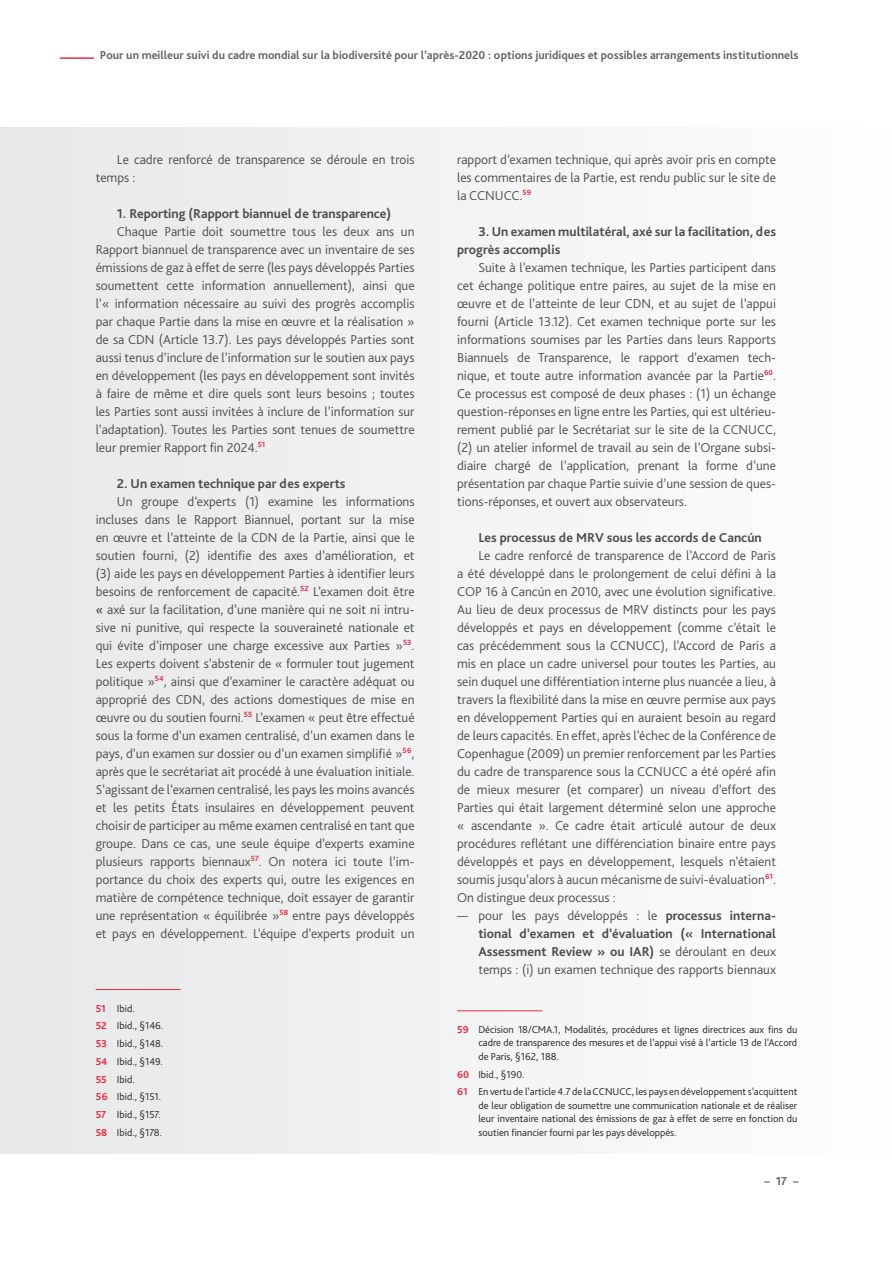
<style>
.page{position:relative;width:893px;height:1263px;background:#fff}
.page>*{position:absolute;margin:0;border:0;box-sizing:border-box;transform-origin:0 0}
.Encadré_texte{font:300 13.5px/18px "Bliss Pro";color:#4b4c4d;text-align:justify}
.InterEncadré{font:700 13.5px/18px "Bliss Pro";color:#4b4c4d}
.Encadré_texte-2{font:700 13.5px "Bliss Pro";color:#4b4c4d}
.t1{font:700 12px "Bliss Pro";color:#636366}
.notes{font:300 10.5px/13.5px "Bliss Pro";color:#231f20;text-align:justify}
.s1{color:#231f20}
.s2{font-weight:700;color:#ed283c}
.s3{font-weight:700}
</style>
<div class="page">
<div style="left:0;top:128px;width:893px;height:1026px;background:#f2f3f4"></div>
<hr style="left:60px;top:57px;width:34px;height:2px;background:#ed283c">
<hr style="left:96px;top:989px;width:85px;height:1px;background:#ed283c">
<hr style="left:457px;top:1010px;width:85px;height:1px;background:#ed283c">
<p class="t1" style="left:100px;top:47px;width:700px">Pour un meilleur suivi du cadre mondial sur la biodiversité pour l’après-2020 : options juridiques et possibles arrangements institutionnels</p>
<p class="Encadré_texte" style="left:96px;top:150px;width:320px;text-indent:21px">Le cadre renforcé de transparence se déroule en trois temps :</p>
<p class="InterEncadré" style="left:117px;top:204px;width:276px">1. Reporting (Rapport biannuel de transparence)</p>
<p class="Encadré_texte" style="left:96px;top:222px;width:320px;text-indent:21px">Chaque Partie doit soumettre tous les deux ans un Rapport biannuel de transparence avec un inventaire de ses émissions de gaz à effet de serre (les pays développés Parties soumettent cette information annuellement), ainsi que l’« information nécessaire au suivi des progrès accomplis par chaque Partie dans la mise en œuvre et la réalisation » de sa CDN (Article 13.7). Les pays développés Parties sont aussi tenus d’inclure de l’information sur le soutien aux pays en développement (les pays en développement sont invités à faire de même et dire quels sont leurs besoins ; toutes les Parties sont aussi invitées à inclure de l’information sur l’adaptation). Toutes les Parties sont tenues de soumettre leur premier Rapport fin 2024.<sup>51</sup></p>
<p class="InterEncadré" style="left:117px;top:474px;width:230px">2. Un examen technique par des experts</p>
<p class="Encadré_texte" style="left:96px;top:492px;width:320px;text-indent:21px">Un groupe d’experts (1) examine les informations incluses dans le Rapport Biannuel, portant sur la mise en œuvre et l’atteinte de la CDN de la Partie, ainsi que le soutien fourni, (2) identifie des axes d’amélioration, et (3) aide les pays en développement Parties à identifier leurs besoins de renforcement de capacité.<sup>52</sup> L’examen doit être <span class="s1">«</span> axé sur la facilitation, d’une manière qui ne soit ni intru&shy;sive ni punitive, qui respecte la souveraineté nationale et qui évite d’imposer une charge excessive aux Parties »<sup>53</sup>.<br>Les experts doivent s’abstenir de « formuler tout jugement politique »<sup>54</sup>, ainsi que d’examiner le caractère adéquat ou approprié des CDN, des actions domestiques de mise en œuvre ou du soutien fourni.<sup>55</sup> L’examen « peut être effectué sous la forme d’un examen centralisé, d’un examen dans le pays, d’un examen sur dossier ou d’un examen simplifié »<sup>56</sup>, après que le secrétariat ait procédé à une évaluation initiale.<br>S’agissant de l’examen centralisé, les pays les moins avancés et les petits États insulaires en développement peuvent choisir de participer au même examen centralisé en tant que groupe. Dans ce cas, une seule équipe d’experts examine plusieurs rapports biennaux<sup>57</sup>. On notera ici toute l’im&shy;portance du choix des experts qui, outre les exigences en matière de compétence technique, doit essayer de garantir une représentation « équilibrée »<sup>58</sup> entre pays développés et pays en développement. L’équipe d’experts produit un</p>
<p class="notes" style="left:96px;top:1001px;width:41px"><span class="s2">51</span> Ibid.</p>
<p class="notes" style="left:96px;top:1019px;width:69px"><span class="s2">52</span> Ibid., §146.</p>
<p class="notes" style="left:96px;top:1037px;width:69px"><span class="s2">53</span> Ibid., §148.</p>
<p class="notes" style="left:96px;top:1054px;width:69px"><span class="s2">54</span> Ibid., §149.</p>
<p class="notes" style="left:96px;top:1072px;width:41px"><span class="s2">55</span> Ibid.</p>
<p class="notes" style="left:96px;top:1090px;width:67px"><span class="s2">56</span> Ibid., §151.</p>
<p class="notes" style="left:96px;top:1108px;width:67px"><span class="s2">57</span> Ibid., §157.</p>
<p class="notes" style="left:96px;top:1125px;width:68px"><span class="s2">58</span> Ibid., §178.</p>
<p class="Encadré_texte" style="left:457px;top:150px;width:320px">rapport d’examen technique, qui après avoir pris en compte les commentaires de la Partie, est rendu public sur le site de la CCNUCC.<sup>59</sup></p>
<p class="InterEncadré" style="left:457px;top:222px;width:320px;text-indent:21px">3. Un examen multilatéral, axé sur la facilitation, des progrès accomplis</p>
<p class="Encadré_texte" style="left:457px;top:258px;width:320px;text-indent:21px">Suite à l’examen technique, les Parties participent dans cet échange politique entre paires, au sujet de la mise en œuvre et de l’atteinte de leur CDN, et au sujet de l’appui fourni (Article 13.12). Cet examen technique porte sur les informations soumises par les Parties dans leurs Rapports Biannuels de Transparence, le rapport d’examen tech&shy;nique, et toute autre information avancée par la Partie<sup>60</sup>.<br>Ce processus est composé de deux phases : (1) un échange question-réponses en ligne entre les Parties, qui est ultérieu&shy;rement publié par le Secrétariat sur le site de la CCNUCC, (2) un atelier informel de travail au sein de l’Organe subsi&shy;diaire chargé de l’application, prenant la forme d’une présentation par chaque Partie suivie d’une session de ques&shy;tions-réponses, et ouvert aux observateurs.</p>
<p class="Encadré_texte-2" style="left:478px;top:529px;width:285px">Les processus de MRV sous les accords de Cancún</p>
<p class="Encadré_texte" style="left:457px;top:546px;width:320px;text-indent:21px">Le cadre renforcé de transparence de l’Accord de Paris a été développé dans le prolongement de celui défini à la COP 16 à Cancún en 2010, avec une évolution significative.<br>Au lieu de deux processus de MRV distincts pour les pays développés et pays en développement (comme c’était le cas précédemment sous la CCNUCC), l’Accord de Paris a mis en place un cadre universel pour toutes les Parties, au sein duquel une différentiation interne plus nuancée a lieu, à travers la flexibilité dans la mise en œuvre permise aux pays en développement Parties qui en auraient besoin au regard de leurs capacités. En effet, après l’échec de la Conférence de Copenhague (2009) un premier renforcement par les Parties du cadre de transparence sous la CCNUCC a été opéré afin de mieux mesurer (et comparer) un niveau d’effort des Parties qui était largement déterminé selon une approche « ascendante ». Ce cadre était articulé autour de deux procédures reflétant une différenciation binaire entre pays développés et pays en développement, lesquels n’étaient soumis jusqu’alors à aucun mécanisme de suivi-évaluation<sup>61</sup>.<br>On distingue deux processus :</p>
<p class="Encadré_texte" style="left:478px;top:906px;width:299px;text-indent:-21px">— pour les pays développés : le <span class="s3">processus interna&shy;tional d’examen et d’évaluation (« International Assessment Review » ou IAR)</span> se déroulant en deux temps : (i) un examen technique des rapports biennaux</p>
<p class="notes" style="left:478px;top:1022px;width:320px;text-indent:-21px"><span class="s2">59</span> Décision 18/CMA.1, Modalités, procédures et lignes directrices aux fins du cadre de transparence des mesures et de l’appui visé à l’article 13 de l’Accord de Paris, §162, 188.</p>
<p class="notes" style="left:457px;top:1067px;width:69px"><span class="s2">60</span> Ibid., §190.</p>
<p class="notes" style="left:478px;top:1085px;width:320px;text-indent:-21px"><span class="s2">61</span> En vertu de l’article 4.7 de la CCNUCC, les pays en développement s’acquittent de leur obligation de soumettre une communication nationale et de réaliser leur inventaire national des émissions de gaz à effet de serre en fonction du soutien financier fourni par les pays développés.</p>
<p class="t1" style="left:764px;top:1174px;width:36px">–17–</p>
</div>
